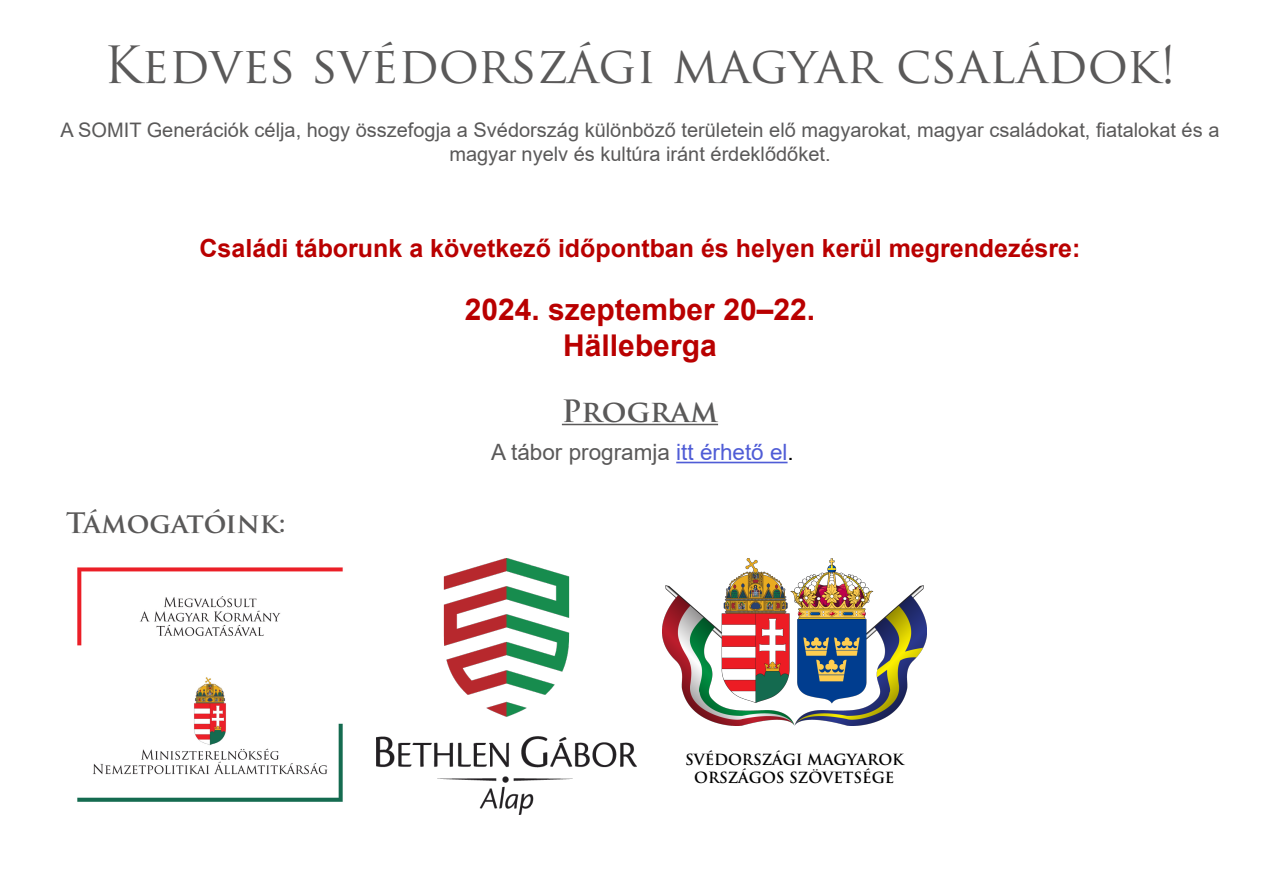
<style>
.page{position:relative;width:1280px;height:870px;background:#fff}
.page>*{position:absolute;margin:0;border:0;box-sizing:border-box;transform-origin:0 0}
.t1{font:50px "Trajan Pro";color:#5a5959}
.t2{font:700 30px "Arial";color:#b90000}
.t3{font:700 30px "Trajan Pro";color:#5a5959}
.t4{font:700 27.5px "Trajan Pro";letter-spacing:-.005em;color:#5a5959}
.t5{font:700 25px "Arial";color:#b90000}
.t6{font:22.5px "Arial";color:#5a5959}
.t7{font:20px/24px "Arial";color:#5a5959;text-align:center}
.t8{font:700 15px "Trajan Pro";color:#000}
.s1{color:#4f5cd6}
.s2{color:#000}
</style>
<div class="page">
<hr style="left:562px;top:424px;width:156px;height:1px;background:#5a5959">
<img style="left:376px;top:559px;width:261px;height:255px">
<img style="left:77px;top:567px;width:266px;height:235px">
<hr style="left:676px;top:462px;width:112px;height:1px;background:#4f5cd6">
<img style="left:662px;top:559px;width:264px;height:166px">
<p class="t1" style="left:104px;top:33px;width:1074px">Kedves svédországi magyar családok!</p>
<p class="t7" style="left:60px;top:117px;width:1161px">A SOMIT Generációk célja, hogy összefogja a Svédország különböző területein elő magyarokat, magyar családokat, fiatalokat és a magyar nyelv és kultúra iránt érdeklődőket.</p>
<p class="t5" style="left:200px;top:230px;width:882px">Családi táborunk a következő időpontban és helyen kerül megrendezésre:</p>
<p class="t2" style="left:465px;top:288px;width:352px">2024. szeptember 20–22.</p>
<p class="t2" style="left:563px;top:324px;width:155px">Hälleberga</p>
<p class="t3" style="left:562px;top:392px;width:158px">Program</p>
<p class="t6" style="left:491px;top:437px;width:304px">A tábor programja <span class="s1">itt érhető el</span><span class="s2">.</span></p>
<p class="t4" style="left:66px;top:506px;width:221px">Támogatóink:</p>
<p class="t8" style="left:685px;top:750px;width:220px">SVÉDORSZÁGI MAGYAROK</p>
<p class="t8" style="left:694px;top:768px;width:202px">ORSZÁGOS SZÖVETSÉGE</p>
</div>
